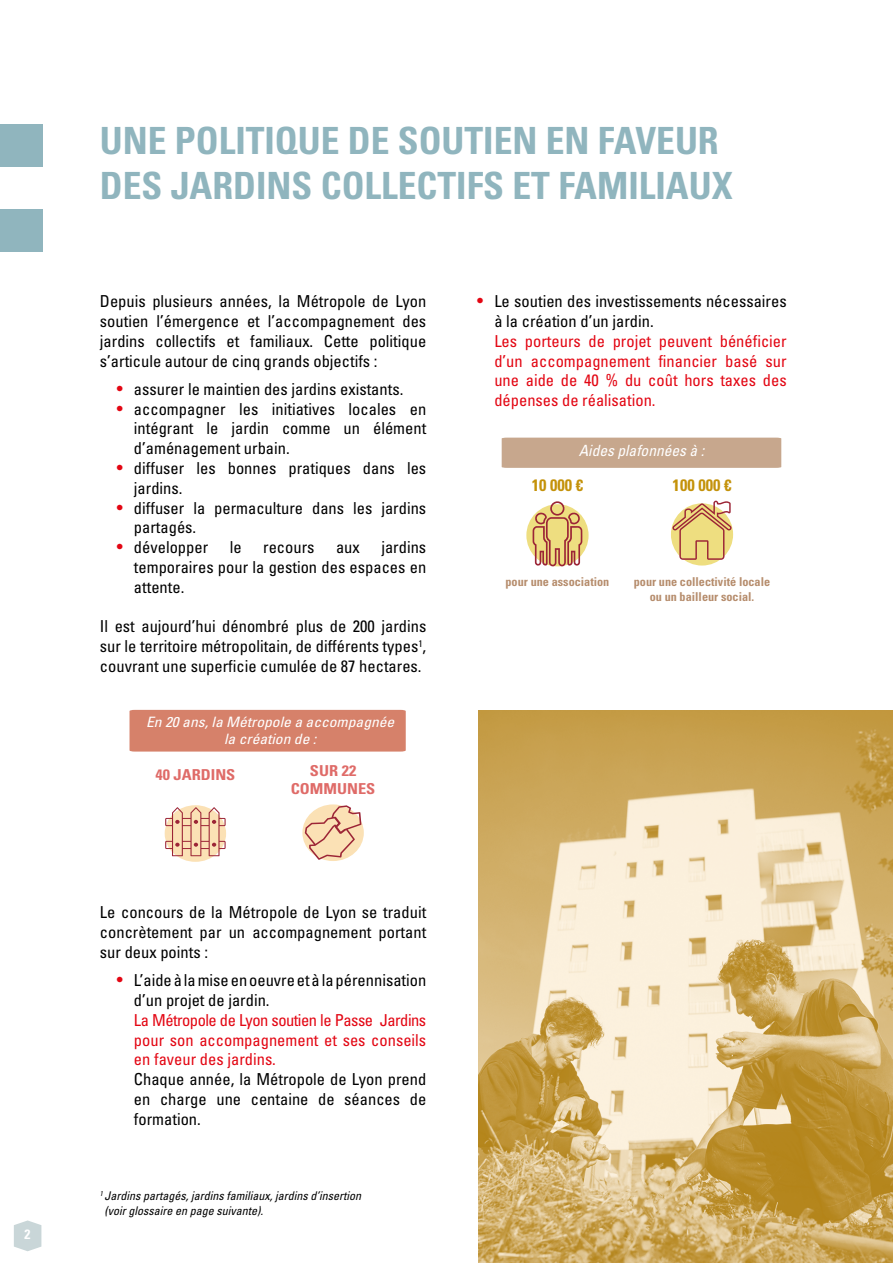
<style>
.page{position:relative;width:893px;height:1263px;background:#fff}
.page>*{position:absolute;margin:0;border:0;box-sizing:border-box;transform-origin:0 0}
.t1{font:700 condensed 37.5px/45px "Univers";color:#90b5be}
.t2{font:condensed 16.5px/19.8px "Univers";color:#000;text-align:justify}
.t3{font:condensed 16.5px/19.8px "Univers";color:#e30613;text-align:justify}
.t4{font:700 condensed 16.5px "Univers";color:#c4920a}
.t5{font:italic condensed 15.45px "Univers";color:#fff}
.t6{font:700 condensed 15px/18px "Univers";color:#df6b68;text-align:center;scale:1.09 1}
.t7{font:italic condensed 14.25px/17.1px "Univers";color:#fff;text-align:center;scale:1.09 1}
.t8{font:700 condensed 13.5px "Univers";color:#fff}
.t9{font:700 condensed 12.15px/14.7px "Univers";color:#b68d6d;text-align:center}
.t10{font:italic condensed 12px/14.4px "Univers";color:#000}
.s1{font-size:18px;color:#e30613}
</style>
<div class="page">
<svg style="left:14px;top:1220px;width:27px;height:31px"></svg>
<div style="left:130px;top:710px;width:276px;height:41px;background:#d6816a"></div>
<svg style="left:165px;top:805px;width:61px;height:57px"></svg>
<svg style="left:302px;top:804px;width:62px;height:57px"></svg>
<svg style="left:165px;top:807px;width:61px;height:49px;background:#e9c0a5"></svg>
<svg style="left:305px;top:805px;width:56px;height:55px;background:#efccae"></svg>
<div style="left:0;top:124px;width:43px;height:43px;background:#90b5be"></div>
<div style="left:0;top:209px;width:43px;height:43px;background:#90b5be"></div>
<div style="left:502px;top:438px;width:279px;height:30px;background:#c7a78d"></div>
<svg style="left:526px;top:504px;width:63px;height:62px"></svg>
<div style="left:671px;top:503px;width:62px;height:62px;background:#eede80;border-radius:50%"></div>
<svg style="left:672px;top:501px;width:60px;height:59px"></svg>
<svg style="left:533px;top:501px;width:49px;height:65px;background:#dab27d"></svg>
<img style="left:478px;top:710px;width:415px;height:553px">
<p class="t8" style="left:25px;top:1226px;width:7px">2</p>
<h1 class="t1" style="left:100px;top:118px;width:634px">UNE POLITIQUE DE SOUTIEN EN FAVEUR<br>DES JARDINS COLLECTIFS ET FAMILIAUX</h1>
<p class="t2" style="left:100px;top:291px;width:328px">Depuis plusieurs années, la Métropole de Lyon soutien l’émergence et l’accompagnement des jardins collectifs et familiaux. Cette politique s’articule autour de cinq grands objectifs :</p>
<p class="t2" style="left:117px;top:379px;width:288px"><span class="s1">•</span> assurer le maintien des jardins existants.</p>
<p class="t2" style="left:134px;top:399px;width:294px;text-indent:-17px"><span class="s1">•</span> accompagner les initiatives locales en intégrant le jardin comme un élément d’aménagement urbain.</p>
<p class="t2" style="left:134px;top:458px;width:294px;text-indent:-17px"><span class="s1">•</span> diffuser les bonnes pratiques dans les jardins.</p>
<p class="t2" style="left:134px;top:498px;width:294px;text-indent:-17px"><span class="s1">•</span> diffuser la permaculture dans les jardins partagés.</p>
<p class="t2" style="left:117px;top:537px;width:93px"><span class="s1">•</span> développer</p>
<p class="t2" style="left:230px;top:537px;width:13px">le</p>
<p class="t2" style="left:263px;top:537px;width:53px">recours</p>
<p class="t2" style="left:336px;top:537px;width:25px">aux</p>
<p class="t2" style="left:134px;top:537px;width:294px;text-indent:247px">jardins temporaires pour la gestion des espaces en attente.</p>
<p class="t2" style="left:100px;top:616px;width:328px">Il est aujourd’hui dénombré plus de 200 jardins sur le territoire métropolitain, de différents types<sup>1</sup>, couvrant une superficie cumulée de 87 hectares.</p>
<p class="t7" style="left:146px;top:713px;width:229px">En 20 ans, la Métropole a accompagnée la création de :</p>
<p class="t6" style="left:155px;top:766px;width:75px">40 JARDINS</p>
<p class="t6" style="left:291px;top:762px;width:79px">SUR 22<br>COMMUNES</p>
<p class="t2" style="left:100px;top:902px;width:328px">Le concours de la Métropole de Lyon se traduit concrètement par un accompagnement portant sur deux points :</p>
<p class="t2" style="left:134px;top:970px;width:294px;text-indent:-17px"><span class="s1">•</span> L’aide à la mise en oeuvre et à la pérennisation d’un projet de jardin.</p>
<p class="t3" style="left:134px;top:1010px;width:294px">La Métropole de Lyon soutien le Passe Jardins pour son accompagnement et ses conseils en faveur des jardins.</p>
<p class="t2" style="left:134px;top:1069px;width:294px">Chaque année, la Métropole de Lyon prend en charge une centaine de séances de formation.</p>
<p class="t10" style="left:105px;top:1189px;width:258px;text-indent:-5px"><sup>1</sup> Jardins partagés, jardins familiaux, jardins d’insertion (voir glossaire en page suivante).</p>
<p class="t2" style="left:494px;top:291px;width:294px;text-indent:-17px"><span class="s1">•</span> Le soutien des investissements nécessaires à la création d’un jardin.</p>
<p class="t3" style="left:494px;top:331px;width:294px">Les porteurs de projet peuvent bénéficier d’un accompagnement financier basé sur une aide de 40 % du coût hors taxes des dépenses de réalisation.</p>
<p class="t5" style="left:579px;top:441px;width:127px">Aides plafonnées à :</p>
<p class="t4" style="left:532px;top:475px;width:53px">10 000 €</p>
<p class="t4" style="left:673px;top:475px;width:60px">100 000 €</p>
<p class="t9" style="left:506px;top:574px;width:105px">pour une association</p>
<p class="t9" style="left:634px;top:574px;width:138px">pour une collectivité locale ou un bailleur social.</p>
</div>
